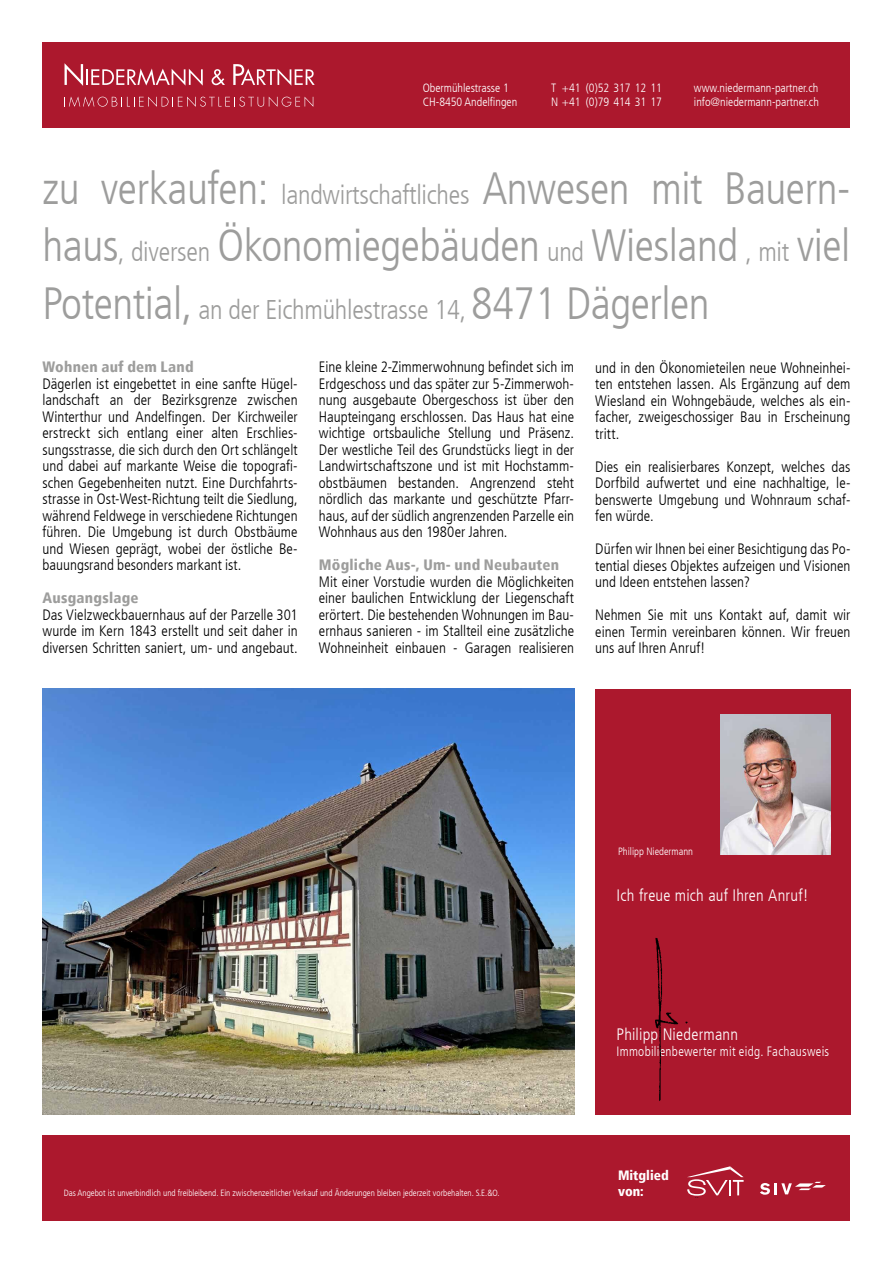
<style>
.page{position:relative;width:893px;height:1263px;background:#fff}
.page>*{position:absolute;margin:0;border:0;box-sizing:border-box;transform-origin:0 0}
.t1{font:300 condensed 45px/57.6px "Frutiger LT";letter-spacing:-.01em;color:#9d9d9c}
.t2{font:300 condensed 27px "Frutiger LT";letter-spacing:-.01em;color:#9d9d9c}
.t3{font:300 condensed 16.5px "Frutiger LT";letter-spacing:.01em;color:#fff}
.t4{font:300 condensed 15px/16.5px "Frutiger LT";color:#000;text-align:justify}
.t5{font:900 condensed 15px "Frutiger LT";letter-spacing:.015em;color:#9d9d9c}
.t6{font:300 condensed 13.5px "Frutiger LT";letter-spacing:.02em;color:#fff}
.t7{font:900 condensed 13.5px "Frutiger LT";color:#fff}
.t8{font:300 condensed 12px/14.4px "Frutiger LT";color:#fff}
.t9{font:300 condensed 10.5px "Frutiger LT";color:#fff}
.t10{font:300 condensed 9px "Frutiger LT";color:#fff}
.s1{font-size:27px}
.s2{font-size:45px}
</style>
<div class="page">
<div style="left:595px;top:689px;width:255px;height:425px;background:#ac182d"></div>
<img style="left:720px;top:714px;width:111px;height:140px">
<img style="left:655px;top:938px;width:33px;height:163px">
<img style="left:43px;top:689px;width:531px;height:425px">
<div style="left:43px;top:1135px;width:807px;height:85px;background:#ac182d"></div>
<svg style="left:687px;top:1166px;width:57px;height:30px"></svg>
<svg style="left:760px;top:1182px;width:66px;height:13px"></svg>
<div style="left:43px;top:43px;width:807px;height:85px;background:#ac182d"></div>
<svg style="left:212px;top:69px;width:13px;height:16px"></svg>
<svg style="left:65px;top:64px;width:138px;height:22px"></svg>
<svg style="left:233px;top:64px;width:82px;height:22px"></svg>
<svg style="left:69px;top:96px;width:244px;height:11px"></svg>
<p class="t8" style="left:423px;top:81px;width:96px">Obermühlestrasse 1<br>CH-8450 Andelfingen</p>
<p class="t8" style="left:694px;top:81px;width:126px">www.niedermann-partner.ch info@niedermann-partner.ch</p>
<p class="t8" style="left:551px;top:81px;width:112px">T +41 (0)52 317 12 11<br>N +41 (0)79 414 31 17</p>
<h1 class="t1" style="left:43px;top:160px;width:809px">zu verkaufen: <span class="s1">landwirtschaftliches</span> Anwesen mit Bauern&shy;haus<span class="s1">, diversen</span> Ökonomiegebäuden <span class="s1">und</span> Wiesland <span class="s1">, mit</span> viel</h1>
<h2 class="t2" style="left:43px;top:294px;width:669px"><span class="s2">Potential,</span> an der Eichmühlestrasse 14, <span class="s2">8471 Dägerlen</span></h2>
<p class="t5" style="left:43px;top:358px;width:153px">Wohnen auf dem Land</p>
<p class="t4" style="left:43px;top:375px;width:257px">Dägerlen ist eingebettet in eine sanfte Hügel&shy;landschaft an der Bezirksgrenze zwischen Winterthur und Andelfingen. Der Kirchweiler erstreckt sich entlang einer alten Erschlies&shy;sungsstrasse, die sich durch den Ort schlängelt und dabei auf markante Weise die topografi&shy;schen Gegebenheiten nutzt. Eine Durchfahrts&shy;strasse in Ost-West-Richtung teilt die Siedlung, während Feldwege in verschiedene Richtungen führen. Die Umgebung ist durch Obstbäume und Wiesen geprägt, wobei der östliche Be&shy;bauungsrand besonders markant ist.</p>
<p class="t5" style="left:43px;top:589px;width:98px">Ausgangslage</p>
<p class="t4" style="left:43px;top:606px;width:257px">Das Vielzweckbauernhaus auf der Parzelle 301 wurde im Kern 1843 erstellt und seit daher in diversen Schritten saniert, um- und angebaut.</p>
<p class="t4" style="left:595px;top:359px;width:257px">und in den Ökonomieteilen neue Wohneinhei&shy;ten entstehen lassen. Als Ergänzung auf dem Wiesland ein Wohngebäude, welches als ein&shy;facher, zweigeschossiger Bau in Erscheinung tritt.</p>
<p class="t4" style="left:595px;top:458px;width:257px">Dies ein realisierbares Konzept, welches das Dorfbild aufwertet und eine nachhaltige, le&shy;benswerte Umgebung und Wohnraum schaf&shy;fen würde.</p>
<p class="t4" style="left:595px;top:541px;width:257px">Dürfen wir Ihnen bei einer Besichtigung das Po&shy;tential dieses Objektes aufzeigen und Visionen und Ideen entstehen lassen?</p>
<p class="t4" style="left:595px;top:607px;width:257px">Nehmen Sie mit uns Kontakt auf, damit wir einen Termin vereinbaren können. Wir freuen uns auf Ihren Anruf!</p>
<p class="t4" style="left:319px;top:359px;width:257px">Eine kleine 2-Zimmerwohnung befindet sich im Erdgeschoss und das später zur 5-Zimmerwoh&shy;nung ausgebaute Obergeschoss ist über den Haupteingang erschlossen. Das Haus hat eine wichtige ortsbauliche Stellung und Präsenz.<br>Der westliche Teil des Grundstücks liegt in der Landwirtschaftszone und ist mit Hochstamm&shy;obstbäumen bestanden. Angrenzend steht nördlich das markante und geschützte Pfarr&shy;haus, auf der südlich angrenzenden Parzelle ein Wohnhaus aus den 1980er Jahren.</p>
<p class="t5" style="left:319px;top:556px;width:242px">Mögliche Aus-, Um- und Neubauten</p>
<p class="t4" style="left:319px;top:573px;width:257px">Mit einer Vorstudie wurden die Möglichkeiten einer baulichen Entwicklung der Liegenschaft erörtert. Die bestehenden Wohnungen im Bau&shy;ernhaus sanieren - im Stallteil eine zusätzliche Wohneinheit einbauen - Garagen realisieren</p>
<p class="t9" style="left:618px;top:845px;width:77px">Philipp Niedermann</p>
<p class="t3" style="left:617px;top:886px;width:193px">Ich freue mich auf Ihren Anruf!</p>
<p class="t3" style="left:617px;top:1025px;width:123px">Philipp Niedermann</p>
<p class="t6" style="left:617px;top:1044px;width:214px">Immobilienbewerter mit eidg. Fachausweis</p>
<p class="t7" style="left:618px;top:1167px;width:52px">Mitglied</p>
<p class="t10" style="left:64px;top:1188px;width:437px">Das Angebot ist unverbindlich und freibleibend. Ein zwischenzeitlicher Verkauf und Änderungen bleiben jederzeit vorbehalten. S.E.&amp;O.</p>
<p class="t7" style="left:618px;top:1183px;width:27px">von:</p>
</div>
